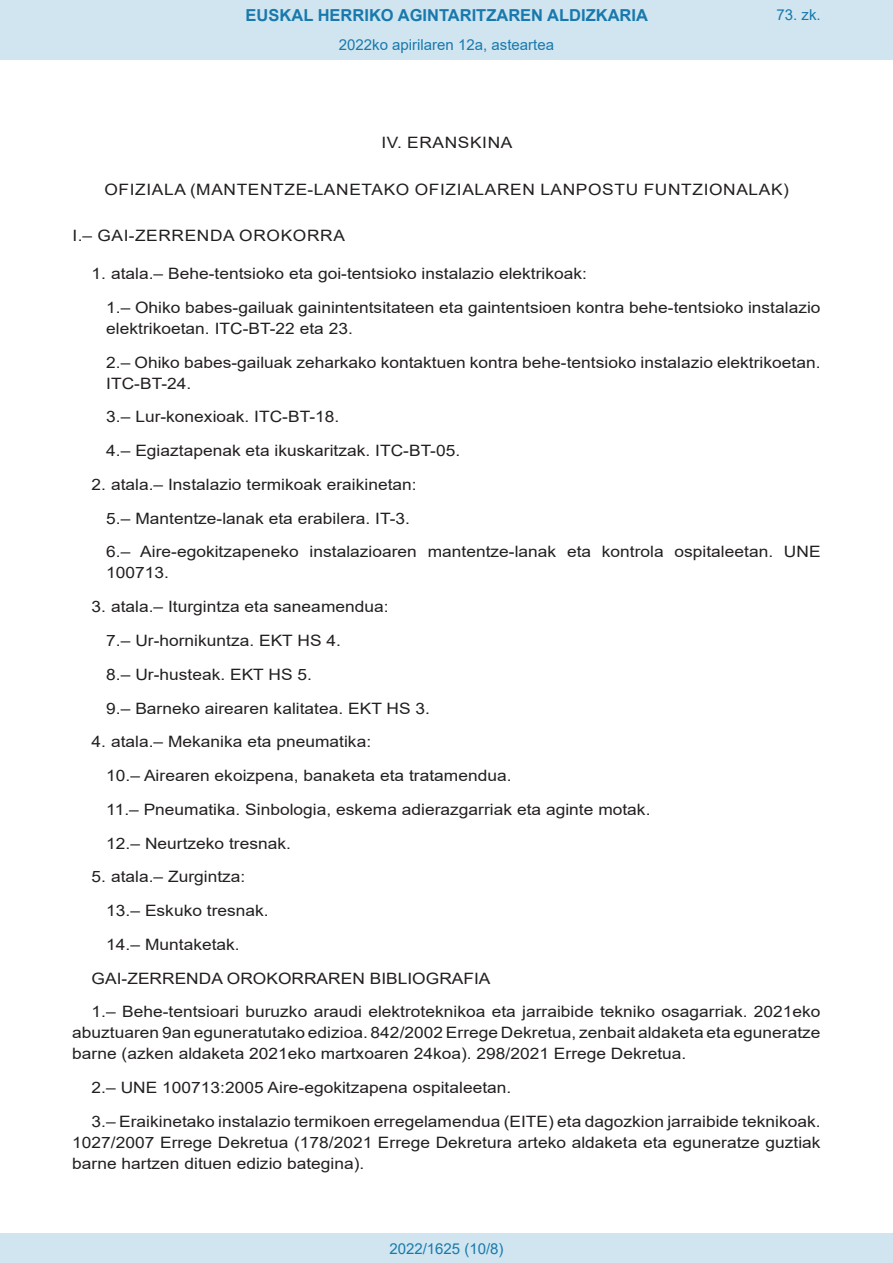
<style>
.page{position:relative;width:893px;height:1263px;background:#fff}
.page>*{position:absolute;margin:0;border:0;box-sizing:border-box;transform-origin:0 0}
.t1{font:700 16.5px "Arial";color:#1879ad}
.BOPVDetalle{font:15.6px/21px "Arial";color:#231f20;text-align:justify;scale:1.11 1}
.BOPVDetalle1{font:15.6px/21px "Arial";color:#231f20;scale:1.11 1}
.BOPVClave{font:15.6px "Arial";letter-spacing:.035em;color:#231f20;scale:1.11 1}
.BOPVDisposicion{font:15.6px "Arial";letter-spacing:.035em;color:#231f20;scale:1.11 1}
.Paginacion_Centro{font:15px "Arial";color:#1879ad}
</style>
<div class="page">
<div style="left:0;top:0;width:893px;height:60px;background:#d0e5f0"></div>
<div style="left:0;top:1233px;width:893px;height:30px;background:#d0e5f0"></div>
<p class="t1" style="left:246px;top:3px;width:404px">EUSKAL HERRIKO AGINTARITZAREN ALDIZKARIA</p>
<p class="Paginacion_Centro" style="left:339px;top:35px;width:217px">2022ko apirilaren 12a, asteartea</p>
<p class="Paginacion_Centro" style="left:776px;top:5px;width:46px">73. zk.</p>
<p class="BOPVClave" style="left:381px;top:132px;width:120px">IV. ERANSKINA</p>
<p class="BOPVClave" style="left:104px;top:178px;width:618px">OFIZIALA (MANTENTZE-LANETAKO OFIZIALAREN LANPOSTU FUNTZIONALAK)</p>
<p class="BOPVDisposicion" style="left:73px;top:225px;width:247px">I.– GAI-ZERRENDA OROKORRA</p>
<p class="BOPVDetalle" style="left:92px;top:263px;width:448px">1. atala.– Behe-tentsioko eta goi-tentsioko instalazio elektrikoak:</p>
<p class="BOPVDetalle1" style="left:106px;top:297px;width:645px">1.– Ohiko babes-gailuak gainintentsitateen eta gaintentsioen kontra behe-tentsioko instalazio elektrikoetan. ITC-BT-22 eta 23.</p>
<p class="BOPVDetalle1" style="left:106px;top:352px;width:645px">2.– Ohiko babes-gailuak zeharkako kontaktuen kontra behe-tentsioko instalazio elektrikoetan.<br>ITC-BT-24.</p>
<p class="BOPVDetalle1" style="left:106px;top:406px;width:211px">3.– Lur-konexioak. ITC-BT-18.</p>
<p class="BOPVDetalle1" style="left:106px;top:440px;width:320px">4.– Egiaztapenak eta ikuskaritzak. ITC-BT-05.</p>
<p class="BOPVDetalle" style="left:92px;top:474px;width:294px">2. atala.– Instalazio termikoak eraikinetan:</p>
<p class="BOPVDetalle1" style="left:106px;top:508px;width:275px">5.– Mantentze-lanak eta erabilera. IT-3.</p>
<p class="BOPVDetalle1" style="left:106px;top:541px;width:645px">6.– Aire-egokitzapeneko instalazioaren mantentze-lanak eta kontrola ospitaleetan. UNE<br>100713.</p>
<p class="BOPVDetalle" style="left:92px;top:596px;width:269px">3. atala.– Iturgintza eta saneamendua:</p>
<p class="BOPVDetalle1" style="left:106px;top:630px;width:213px">7.– Ur-hornikuntza. EKT HS 4.</p>
<p class="BOPVDetalle1" style="left:106px;top:664px;width:187px">8.– Ur-husteak. EKT HS 5.</p>
<p class="BOPVDetalle1" style="left:106px;top:697px;width:293px">9.– Barneko airearen kalitatea. EKT HS 3.</p>
<p class="BOPVDetalle" style="left:92px;top:731px;width:253px">4. atala.– Mekanika eta pneumatika:</p>
<p class="BOPVDetalle1" style="left:106px;top:765px;width:367px">10.– Airearen ekoizpena, banaketa eta tratamendua.</p>
<p class="BOPVDetalle1" style="left:106px;top:799px;width:492px">11.– Pneumatika. Sinbologia, eskema adierazgarriak eta aginte motak.</p>
<p class="BOPVDetalle1" style="left:106px;top:832px;width:168px">12.– Neurtzeko tresnak.</p>
<p class="BOPVDetalle" style="left:92px;top:866px;width:140px">5. atala.– Zurgintza:</p>
<p class="BOPVDetalle1" style="left:106px;top:900px;width:148px">13.– Eskuko tresnak.</p>
<p class="BOPVDetalle1" style="left:106px;top:934px;width:122px">14.– Muntaketak.</p>
<p class="BOPVDetalle" style="left:92px;top:967px;width:361px">GAI-ZERRENDA OROKORRAREN BIBLIOGRAFIA</p>
<p class="BOPVDetalle" style="left:72px;top:1001px;width:676px;text-indent:19px">1.– Behe-tentsioari buruzko araudi elektroteknikoa eta jarraibide tekniko osagarriak. 2021eko abuztuaren 9an eguneratutako edizioa. 842/2002 Errege Dekretua, zenbait aldaketa eta eguneratze barne (azken aldaketa 2021eko martxoaren 24koa). 298/2021 Errege Dekretua.</p>
<p class="BOPVDetalle" style="left:92px;top:1077px;width:380px">2.– UNE 100713:2005 Aire-egokitzapena ospitaleetan.</p>
<p class="BOPVDetalle" style="left:72px;top:1111px;width:676px;text-indent:19px">3.– Eraikinetako instalazio termikoen erregelamendua (EITE) eta dagozkion jarraibide teknikoak.<br>1027/2007 Errege Dekretua (178/2021 Errege Dekretura arteko aldaketa eta eguneratze guztiak barne hartzen dituen edizio bategina).</p>
<p class="Paginacion_Centro" style="left:389px;top:1238px;width:116px">2022/1625 (10/8)</p>
</div>
